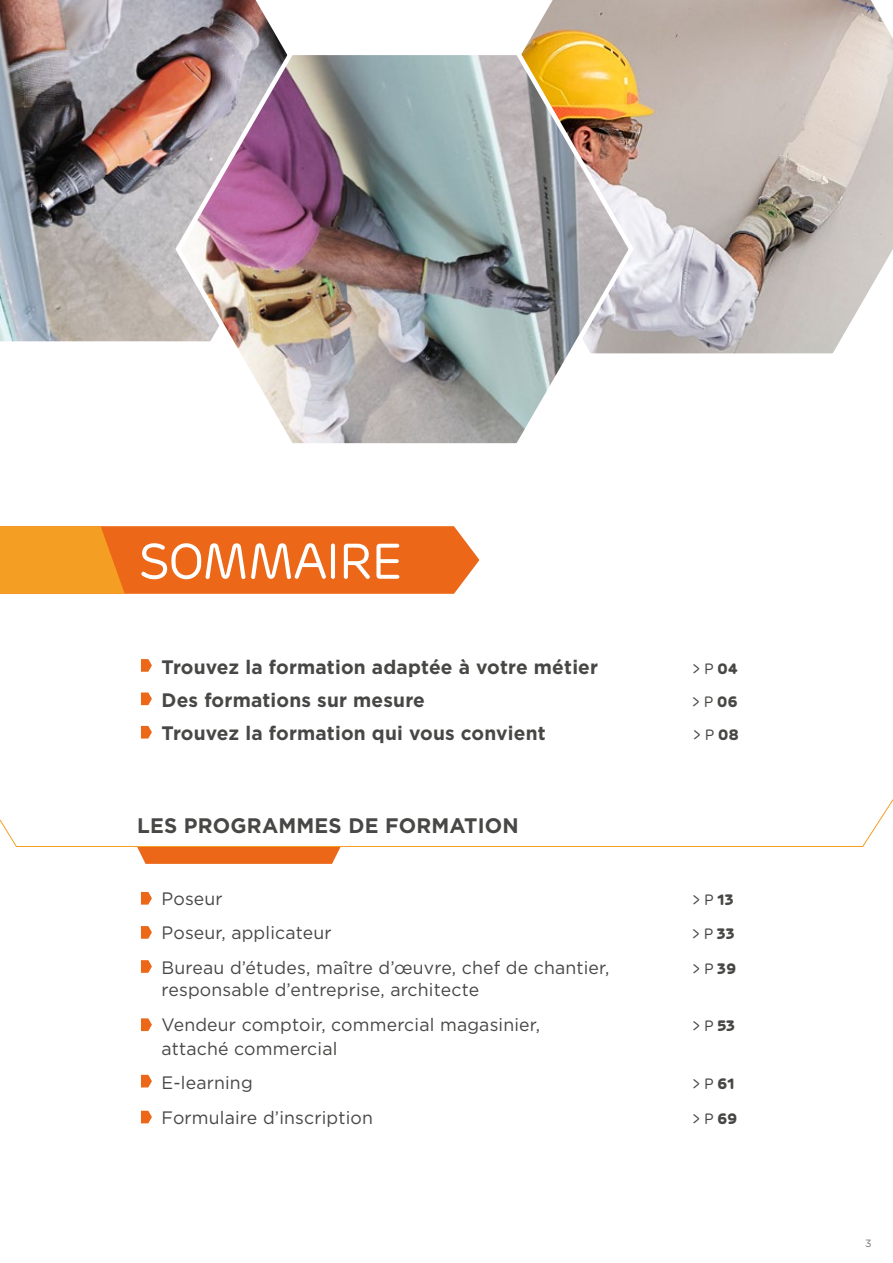
<style>
.page{position:relative;width:893px;height:1263px;background:#fff}
.page>*{position:absolute;margin:0;border:0;box-sizing:border-box;transform-origin:0 0}
.t1{font:49.95px "Rubrik";letter-spacing:-.025em;color:#fff}
.t2{font:700 21px "Gotham";letter-spacing:.01em;color:#474746}
.t3{font:700 19.5px "Gotham";letter-spacing:.01em;color:#474746}
.t4{font:18px/34.5px "Gotham";letter-spacing:.01em;color:#474746}
.t5{font:15px "Rubrik";color:#474746}
.t6{font:10.5px "Gotham";color:#727272}
.s1{font-weight:700}
</style>
<div class="page">
<img style="left:0;top:0;width:283px;height:342px">
<svg style="left:525px;top:0;width:368px;height:354px"></svg>
<img style="left:173px;top:47px;width:463px;height:397px">
<svg style="left:141px;top:659px;width:11px;height:13px"></svg>
<svg style="left:141px;top:892px;width:11px;height:13px"></svg>
<svg style="left:141px;top:926px;width:11px;height:13px"></svg>
<svg style="left:141px;top:960px;width:11px;height:13px"></svg>
<svg style="left:141px;top:1018px;width:11px;height:13px"></svg>
<svg style="left:141px;top:1075px;width:11px;height:12px"></svg>
<svg style="left:141px;top:1111px;width:11px;height:12px"></svg>
<svg style="left:141px;top:692px;width:11px;height:13px"></svg>
<svg style="left:141px;top:726px;width:11px;height:12px"></svg>
<svg style="left:137px;top:847px;width:204px;height:17px"></svg>
<svg style="left:0;top:799px;width:893px;height:48px"></svg>
<svg style="left:0;top:526px;width:479px;height:68px"></svg>
<h1 class="t1" style="left:138px;top:531px;width:266px">SOMMAIRE</h1>
<p class="t3" style="left:162px;top:654px;width:438px">Trouvez la formation adaptée à votre métier</p>
<p class="t5" style="left:691px;top:659px;width:48px">&gt; P <span class="s1">04</span></p>
<p class="t3" style="left:162px;top:687px;width:265px">Des formations sur mesure</p>
<p class="t5" style="left:691px;top:693px;width:48px">&gt; P <span class="s1">06</span></p>
<p class="t3" style="left:162px;top:720px;width:386px">Trouvez la formation qui vous convient</p>
<p class="t5" style="left:692px;top:726px;width:48px">&gt; P <span class="s1">08</span></p>
<p class="t2" style="left:137px;top:812px;width:383px">LES PROGRAMMES DE FORMATION</p>
<p class="t4" style="left:162px;top:881px;width:63px">Poseur</p>
<p class="t5" style="left:691px;top:890px;width:44px">&gt; P <span class="s1">13</span></p>
<p class="t4" style="left:162px;top:915px;width:171px">Poseur, applicateur</p>
<p class="t5" style="left:691px;top:925px;width:45px">&gt; P <span class="s1">33</span></p>
<p class="t4" style="left:162px;top:950px;width:449px">Bureau d’études, maître d’œuvre, chef de chantier,</p>
<p class="t5" style="left:691px;top:959px;width:47px">&gt; P <span class="s1">39</span></p>
<p class="t4" style="left:162px;top:972px;width:380px">responsable d’entreprise, architecte<br>Vendeur comptoir, commercial magasinier,</p>
<p class="t5" style="left:691px;top:1016px;width:46px">&gt; P <span class="s1">53</span></p>
<p class="t4" style="left:162px;top:1031px;width:177px">attaché commercial<br>E-learning</p>
<p class="t5" style="left:691px;top:1075px;width:45px">&gt; P <span class="s1">61</span></p>
<p class="t4" style="left:162px;top:1100px;width:213px">Formulaire d’inscription</p>
<p class="t5" style="left:691px;top:1109px;width:48px">&gt; P <span class="s1">69</span></p>
<p class="t6" style="left:865px;top:1236px;width:8px">3</p>
</div>
